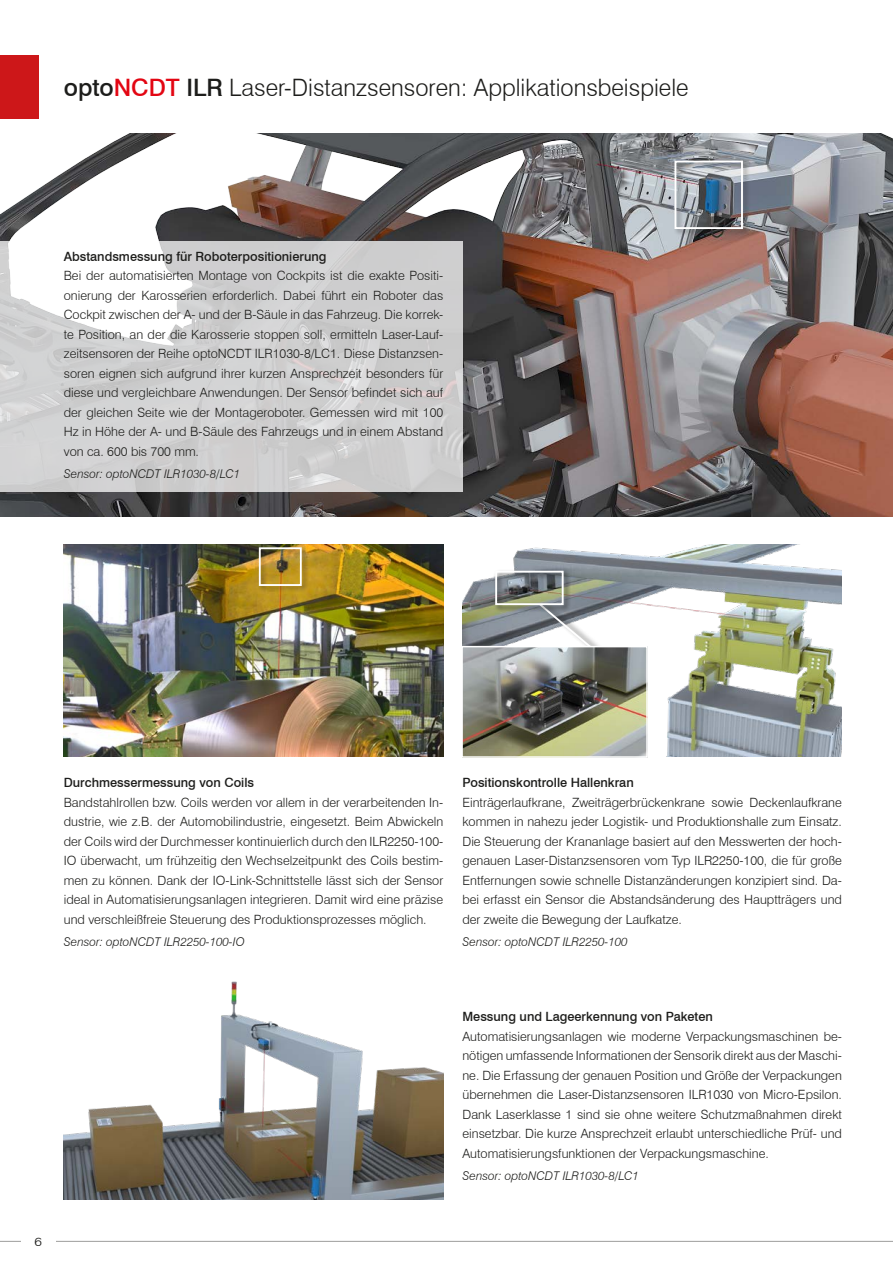
<style>
.page{position:relative;width:893px;height:1263px;background:#fff}
.page>*{position:absolute;margin:0;border:0;box-sizing:border-box;transform-origin:0 0}
.t1{font:300 24px "Swiss 721 BT";color:#1d1d1b}
.t2{font:300 12.75px/19.5px "Swiss 721 BT";color:#1d1d1b;text-align:justify}
.t3{font:500 12.75px "Swiss 721 BT";color:#1d1d1b}
.t4{font:italic 300 12px "Swiss 721 BT";color:#1d1d1b}
.t5{font:300 12px "Swiss 721 BT";color:#1d1d1b;scale:1.18 1}
.s1{font-weight:500}
.s2{font-weight:500;color:#e30613}
</style>
<div class="page">
<img style="left:0;top:134px;width:893px;height:383px">
<div style="left:0;top:55px;width:38px;height:64px;background:#cd1719"></div>
<hr style="left:0;top:1241px;width:893px;height:1px;background:#9d9d9c">
<div style="left:21px;top:1220px;width:34px;height:43px;background:#fff"></div>
<img style="left:462px;top:544px;width:380px;height:213px">
<img style="left:64px;top:544px;width:379px;height:213px">
<svg style="left:0;top:241px;width:462px;height:251px;background:#d5d5d5"></svg>
<img style="left:64px;top:981px;width:379px;height:218px">
<div style="left:673px;top:159px;width:78px;height:78px;background:#1d1d1b;opacity:.5"></div>
<div style="left:674px;top:161px;width:69px;height:68px;border:2px solid #fff"></div>
<div style="left:257px;top:546px;width:53px;height:48px;background:#1d1d1b;opacity:.5"></div>
<div style="left:259px;top:547px;width:43px;height:39px;border:2px solid #fff"></div>
<div style="left:540px;top:601px;width:63px;height:54px;background:#1d1d1b;opacity:.75"></div>
<svg style="left:537px;top:602px;width:57px;height:44px"></svg>
<img style="left:464px;top:649px;width:181px;height:106px">
<div style="left:461px;top:646px;width:187px;height:112px;border:2px solid #fff"></div>
<div style="left:493px;top:569px;width:78px;height:44px;background:#1d1d1b;opacity:.75"></div>
<div style="left:495px;top:571px;width:69px;height:34px;border:2px solid #fff"></div>
<h1 class="t1" style="left:64px;top:73px;width:626px"><span class="s1">opto</span><span class="s2">NCDT</span> <span class="s1">ILR</span> Laser-Distanzsensoren: Applikationsbeispiele</h1>
<p class="t3" style="left:64px;top:248px;width:264px">Abstandsmessung für Roboterpositionierung</p>
<p class="t2" style="left:64px;top:266px;width:381px">Bei der automatisierten Montage von Cockpits ist die exakte Positi&shy;onierung der Karosserien erforderlich. Dabei führt ein Roboter das Cockpit zwischen der A- und der B-Säule in das Fahrzeug. Die korrek&shy;te Position, an der die Karosserie stoppen soll, ermitteln Laser-Lauf&shy;zeitsensoren der Reihe optoNCDT ILR1030-8/LC1. Diese Distanzsen&shy;soren eignen sich aufgrund ihrer kurzen Ansprechzeit besonders für diese und vergleichbare Anwendungen. Der Sensor befindet sich auf der gleichen Seite wie der Montageroboter. Gemessen wird mit 100<br>Hz in Höhe der A- und B-Säule des Fahrzeugs und in einem Abstand von ca. 600 bis 700 mm.</p>
<p class="t4" style="left:64px;top:466px;width:178px">Sensor: optoNCDT ILR1030-8/LC1</p>
<p class="t3" style="left:64px;top:775px;width:192px">Durchmessermessung von Coils</p>
<p class="t2" style="left:64px;top:792px;width:381px">Bandstahlrollen bzw. Coils werden vor allem in der verarbeitenden In&shy;dustrie, wie z.B. der Automobilindustrie, eingesetzt. Beim Abwickeln der Coils wird der Durchmesser kontinuierlich durch den ILR2250-100- IO überwacht, um frühzeitig den Wechselzeitpunkt des Coils bestim&shy;men zu können. Dank der IO-Link-Schnittstelle lässt sich der Sensor ideal in Automatisierungsanlagen integrieren. Damit wird eine präzise und verschleißfreie Steuerung des Produktionsprozesses möglich.</p>
<p class="t4" style="left:64px;top:934px;width:182px">Sensor: optoNCDT ILR2250-100-IO</p>
<p class="t3" style="left:462px;top:775px;width:173px">Positionskontrolle Hallenkran</p>
<p class="t2" style="left:462px;top:792px;width:381px">Einträgerlaufkrane, Zweiträgerbrückenkrane sowie Deckenlaufkrane kommen in nahezu jeder Logistik- und Produktionshalle zum Einsatz.<br>Die Steuerung der Krananlage basiert auf den Messwerten der hoch&shy;genauen Laser-Distanzsensoren vom Typ ILR2250-100, die für große Entfernungen sowie schnelle Distanzänderungen konzipiert sind. Da&shy;bei erfasst ein Sensor die Abstandsänderung des Hauptträgers und der zweite die Bewegung der Laufkatze.</p>
<p class="t4" style="left:462px;top:934px;width:167px">Sensor: optoNCDT ILR2250-100</p>
<p class="t5" style="left:35px;top:1235px;width:8px">6</p>
<p class="t3" style="left:462px;top:1009px;width:252px">Messung und Lageerkennung von Paketen</p>
<p class="t2" style="left:462px;top:1026px;width:381px">Automatisierungsanlagen wie moderne Verpackungsmaschinen be&shy;nötigen umfassende Informationen der Sensorik direkt aus der Maschi&shy;ne. Die Erfassung der genauen Position und Größe der Verpackungen übernehmen die Laser-Distanzsensoren ILR1030 von Micro-Epsilon.<br>Dank Laserklasse 1 sind sie ohne weitere Schutzmaßnahmen direkt einsetzbar. Die kurze Ansprechzeit erlaubt unterschiedliche Prüf- und Automatisierungsfunktionen der Verpackungsmaschine.</p>
<p class="t4" style="left:462px;top:1168px;width:178px">Sensor: optoNCDT ILR1030-8/LC1</p>
</div>
